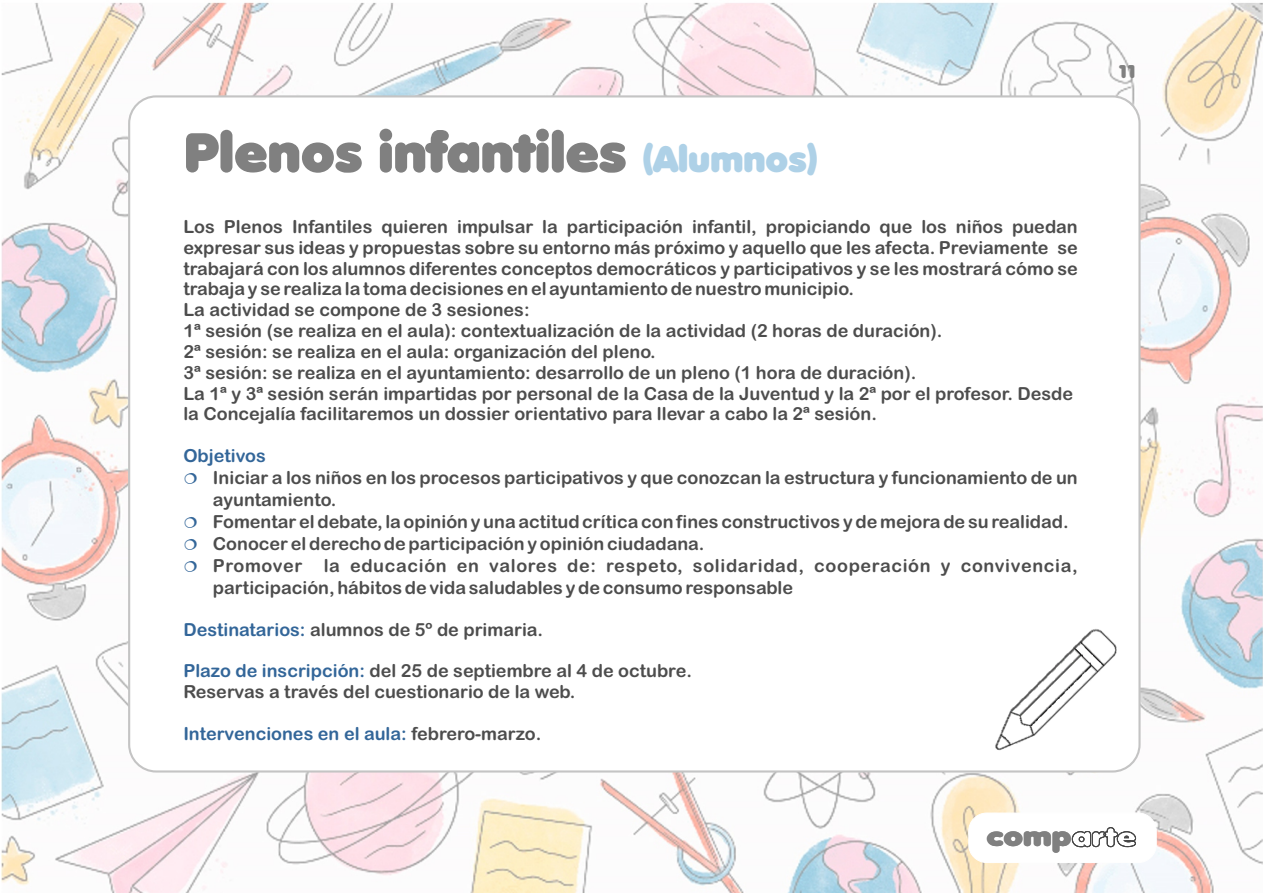
<style>
.page{position:relative;width:1263px;height:893px;background:#fff}
.page>*{position:absolute;margin:0;border:0;box-sizing:border-box;transform-origin:0 0}
.t1{font:54px "Valken";color:#808080}
.t2{font:26.85px "Valken";color:#808080;scale:1.16 1}
.t3{font:18px/20.9px "Arial Rounded MT Bold";color:#4d4d4d}
.t4{font:18px "Arial Rounded MT Bold";color:#369}
.t5{font:18px "Valken";color:#808080}
.s1{font-size:36px;color:#aed1e7}
.s2{color:#369}
.s3{color:#4d4d4d}
.s4{color:#000}
</style>
<div class="page">
<img style="left:1px;top:2px;width:1262px;height:891px">
<div style="left:128px;top:95px;width:1012px;height:677px;background:#fff;border:2px solid #c4c4c4;border-radius:27px"></div>
<img style="left:958px;top:629px;width:159px;height:141px">
<div style="left:968px;top:813px;width:189px;height:50px;background:#fff;border:1px solid #fff;border-radius:18px"></div>
<h1 class="t1" style="left:184px;top:119px;width:635px">Plenos infantiles <span class="s1">(Alumnos)</span></h1>
<p class="t3" style="left:183px;top:218px;width:896px">Los Plenos Infantiles quieren impulsar la participación infantil, propiciando que los niños puedan expresar sus ideas y propuestas sobre su entorno más próximo y aquello que les afecta. Previamente se trabajará con los alumnos diferentes conceptos democráticos y participativos y se les mostrará cómo se trabaja y se realiza la toma decisiones en el ayuntamiento de nuestro municipio.<br>La actividad se compone de 3 sesiones:<br>1ª sesión (se realiza en el aula): contextualización de la actividad (2 horas de duración).<br>2ª sesión: se realiza en el aula: organización del pleno.<br>3ª sesión: se realiza en el ayuntamiento: desarrollo de un pleno (1 hora de duración).<br>La 1ª y 3ª sesión serán impartidas por personal de la Casa de la Juventud y la 2ª por el profesor. Desde la Concejalía facilitaremos un dossier orientativo para llevar a cabo la 2ª sesión.</p>
<p class="t4" style="left:183px;top:449px;width:84px">Objetivos</p>
<p class="t3" style="left:213px;top:468px;width:866px;line-height:21.9px">Iniciar a los niños en los procesos participativos y que conozcan la estructura y funcionamiento de un ayuntamiento.<br>Fomentar el debate, la opinión y una actitud crítica con fines constructivos y de mejora de su realidad.<br>Conocer el derecho de participación y opinión ciudadana.<br>Promover la educación en valores de: respeto, solidaridad, cooperación y convivencia, participación, hábitos de vida saludables y de consumo responsable</p>
<p class="t3" style="left:183px;top:620px;width:361px"><span class="s2">Destinatarios:</span> alumnos de 5º de primaria.</p>
<p class="t3" style="left:183px;top:662px;width:510px"><span class="s2">Plazo de inscripción:</span> del 25 de septiembre al 4 de octubre.<br>Reservas a través del cuestionario de la web.</p>
<p class="t4" style="left:183px;top:727px;width:360px">Intervenciones en el aula: <span class="s3">febrero-marzo.</span></p>
<p class="t5" style="left:1117px;top:60px;width:22px">11</p>
<h2 class="t2" style="left:986px;top:820px;width:131px">comp<span class="s4">arte</span></h2>
</div>
